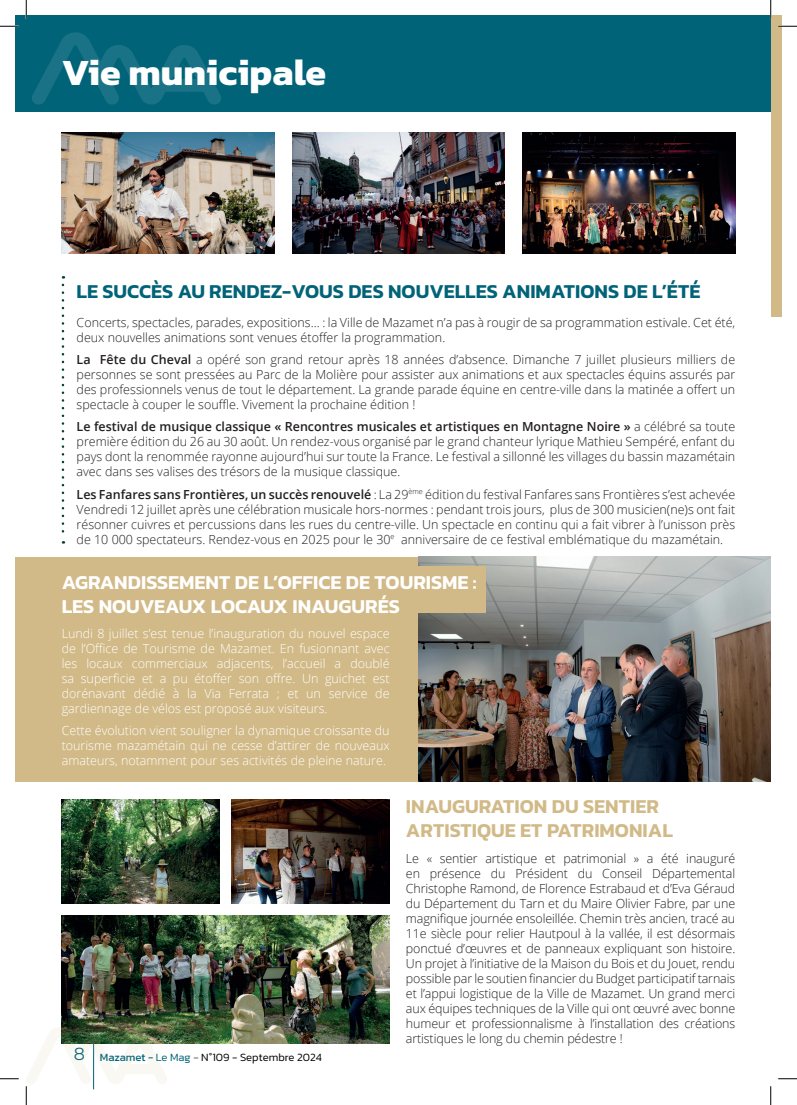
<style>
.page{position:relative;width:797px;height:1105px;background:#fff}
.page>*{position:absolute;margin:0;border:0;box-sizing:border-box;transform-origin:0 0}
.Main_Caption{font:700 37.5px "Kanit";color:#fff}
.Titre_article{font:600 20px/24px "Kanit";color:#fff}
.Titre_article-2{font:600 20px "Kanit";color:#006378}
.PARAGRAPHE_10_OK{font:600 20px/24px "Kanit";color:#d1ba87}
.PARAGRAPHE_10_OK-2{font:300 12.5px/15px "Open Sans";color:#231f20;text-align:justify}
.PARAGRAPHE_10_OK-3{font:300 12.5px/15px "Open Sans";color:#fff;text-align:justify}
.t1{font:300 11.25px "Kanit";color:#000}
.s1{font-weight:600}
.s2{font-family:"Montserrat";font-weight:100;font-size:17.5px;color:#006378}
.s3{font-weight:400;color:#006378}
.s4{color:#006378}
.s5{color:#464749}
</style>
<div class="page">
<div style="left:770px;top:16px;width:11px;height:301px;background:#d1ba87"></div>
<svg style="left:62px;top:285px;width:2px;height:259px"></svg>
<div style="left:16px;top:16px;width:754px;height:96px;background:#006378"></div>
<svg style="left:32px;top:32px;width:189px;height:73px"></svg>
<img style="left:62px;top:133px;width:212px;height:120px">
<img style="left:292px;top:133px;width:213px;height:120px">
<img style="left:522px;top:133px;width:213px;height:120px">
<div style="left:16px;top:557px;width:754px;height:225px;background:#d1ba87"></div>
<img style="left:62px;top:799px;width:158px;height:104px">
<img style="left:231px;top:799px;width:158px;height:104px">
<img style="left:62px;top:915px;width:327px;height:128px">
<img style="left:418px;top:557px;width:352px;height:225px">
<div style="left:62px;top:567px;width:424px;height:46px;background:#d1ba87"></div>
<svg style="left:0;top:25px;width:19px;height:2px"></svg>
<svg style="left:778px;top:25px;width:19px;height:2px"></svg>
<svg style="left:0;top:1078px;width:19px;height:1px"></svg>
<svg style="left:778px;top:1078px;width:19px;height:1px"></svg>
<svg style="left:25px;top:0;width:2px;height:19px"></svg>
<svg style="left:25px;top:1027px;width:143px;height:78px"></svg>
<svg style="left:770px;top:0;width:1px;height:19px"></svg>
<svg style="left:770px;top:1086px;width:1px;height:19px"></svg>
<p class="Main_Caption" style="left:62px;top:43px;width:266px">Vie municipale</p>
<p class="Titre_article-2" style="left:77px;top:276px;width:625px">LE SUCCÈS AU RENDEZ-VOUS DES NOUVELLES ANIMATIONS DE L’ÉTÉ</p>
<p class="PARAGRAPHE_10_OK-2" style="left:77px;top:315px;width:660px">Concerts, spectacles, parades, expositions… : la Ville de Mazamet n’a pas à rougir de sa programmation estivale. Cet été, deux nouvelles animations sont venues étoffer la programmation.</p>
<p class="PARAGRAPHE_10_OK-2" style="left:77px;top:352px;width:660px"><span class="s1">La Fête du Cheval</span> a opéré son grand retour après 18 années d’absence. Dimanche 7 juillet plusieurs milliers de personnes se sont pressées au Parc de la Molière pour assister aux animations et aux spectacles équins assurés par des professionnels venus de tout le département. La grande parade équine en centre-ville dans la matinée a offert un spectacle à couper le souffle. Vivement la prochaine édition !</p>
<p class="PARAGRAPHE_10_OK-2" style="left:77px;top:419px;width:660px"><span class="s1">Le festival de musique classique « Rencontres musicales et artistiques en Montagne Noire »</span> a célébré sa toute première édition du 26 au 30 août. Un rendez-vous organisé par le grand chanteur lyrique Mathieu Sempéré, enfant du pays dont la renommée rayonne aujourd’hui sur toute la France. Le festival a sillonné les villages du bassin mazamétain avec dans ses valises des trésors de la musique classique.</p>
<p class="PARAGRAPHE_10_OK-2" style="left:77px;top:486px;width:660px"><span class="s1">Les Fanfares sans Frontières, un succès renouvelé</span> : La 29<sup>ème</sup> édition du festival Fanfares sans Frontières s’est achevée Vendredi 12 juillet après une célébration musicale hors-normes : pendant trois jours, plus de 300 musicien(ne)s ont fait résonner cuivres et percussions dans les rues du centre-ville. Un spectacle en continu qui a fait vibrer à l’unisson près de 10 000 spectateurs. Rendez-vous en 2025 pour le 30<sup>e</sup> anniversaire de ce festival emblématique du mazamétain.</p>
<p class="Titre_article" style="left:62px;top:569px;width:416px">AGRANDISSEMENT DE L’OFFICE DE TOURISME :<br>LES NOUVEAUX LOCAUX INAUGURÉS</p>
<p class="PARAGRAPHE_10_OK-3" style="left:62px;top:626px;width:329px">Lundi 8 juillet s’est tenue l’inauguration du nouvel espace de l’Office de Tourisme de Mazamet. En fusionnant avec les locaux commerciaux adjacents, l’accueil a doublé sa superficie et a pu étoffer son offre. Un guichet est dorénavant dédié à la Via Ferrata ; et un service de gardiennage de vélos est proposé aux visiteurs.</p>
<p class="PARAGRAPHE_10_OK-3" style="left:62px;top:723px;width:329px">Cette évolution vient souligner la dynamique croissante du tourisme mazamétain qui ne cesse d’attirer de nouveaux amateurs, notamment pour ses activités de pleine nature.</p>
<p class="t1" style="left:74px;top:1050px;width:249px"><span class="s2">8</span> <span class="s3">Mazamet -</span> <span class="s4">Le Mag</span> <span class="s5">-</span> N°109 - Septembre 2024</p>
<p class="PARAGRAPHE_10_OK" style="left:406px;top:794px;width:268px">INAUGURATION DU SENTIER<br>ARTISTIQUE ET PATRIMONIAL</p>
<p class="PARAGRAPHE_10_OK-2" style="left:406px;top:851px;width:331px">Le « sentier artistique et patrimonial » a été inauguré en présence du Président du Conseil Départemental Christophe Ramond, de Florence Estrabaud et d’Eva Géraud du Département du Tarn et du Maire Olivier Fabre, par une magnifique journée ensoleillée. Chemin très ancien, tracé au 11e siècle pour relier Hautpoul à la vallée, il est désormais ponctué d’œuvres et de panneaux expliquant son histoire.<br>Un projet à l’initiative de la Maison du Bois et du Jouet, rendu possible par le soutien financier du Budget participatif tarnais et l’appui logistique de la Ville de Mazamet. Un grand merci aux équipes techniques de la Ville qui ont œuvré avec bonne humeur et professionnalisme à l’installation des créations artistiques le long du chemin pédestre !</p>
</div>
